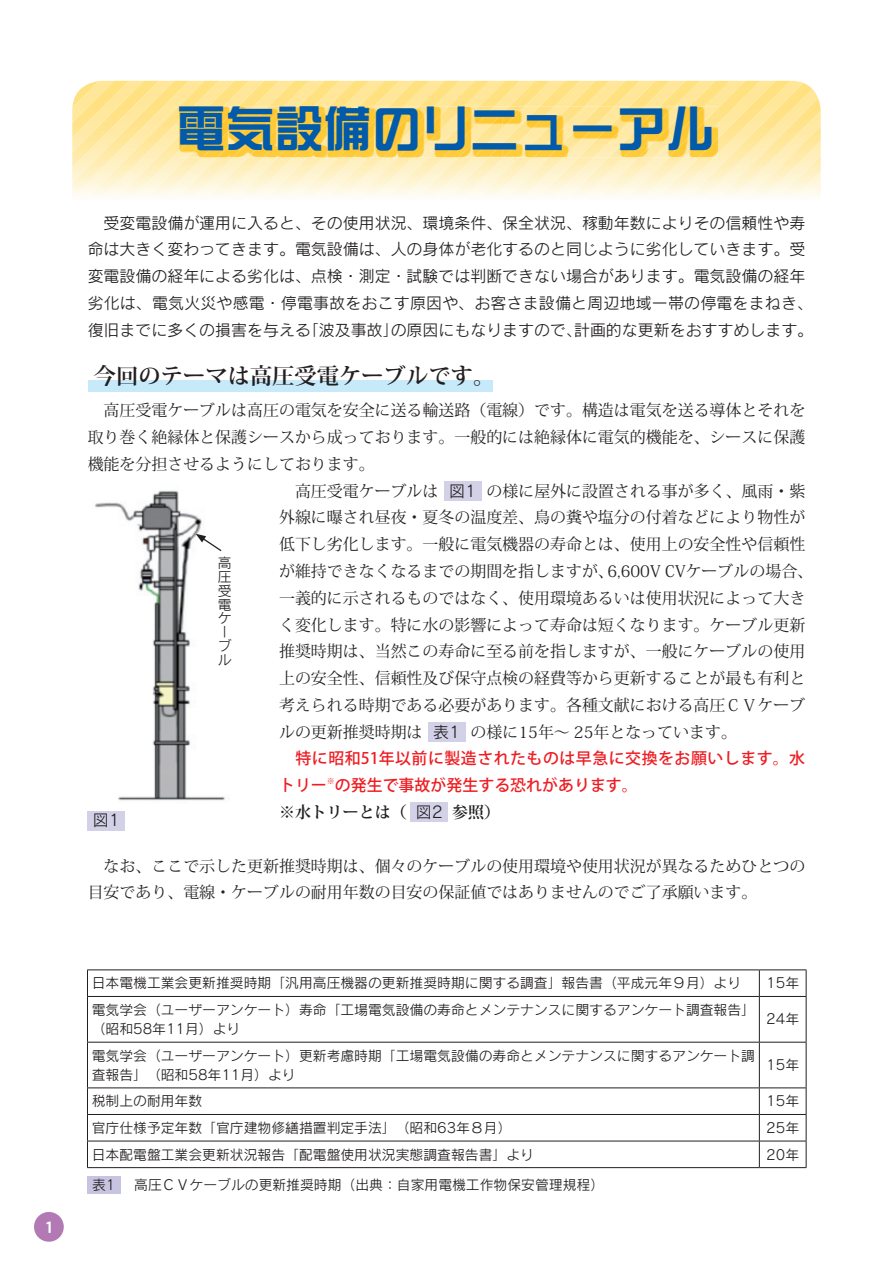
<style>
.page{position:relative;width:893px;height:1263px;background:#fff}
.page>*{position:absolute;margin:0;border:0;box-sizing:border-box;transform-origin:0 0}
.t1{font:48.9px "DFP So Gei CID W7";color:#015aaa}
.t2{font:700 22.35px "Koz Min Pro";color:#231f20}
.t3{font:15.9px/26.8px "Koz Min Pro";color:#231f20}
.t4{font:15.9px/26.8px "Rodin CID M";color:#231f20}
.t5{font:500 15.9px/26.8px "Koz Go Pro";letter-spacing:.03em;color:#ee1d23}
.t6{font:700 15.9px "Koz Min Pro";color:#231f20}
.t7{font:15.9px "DFPHS Gothic CID W7";color:#fff}
.t8{font:13.8px/13.8px "Rodin CID M";color:#231f20}
.s1{font-family:"Rodin CID M"}
.s2{font-family:"Rodin CID M";font-weight:400}
</style>
<div class="page">
<div style="left:88px;top:380px;width:405px;height:12px;background:#c6eafa"></div>
<img style="left:94px;top:490px;width:131px;height:311px">
<svg style="left:196px;top:534px;width:27px;height:18px"></svg>
<hr style="left:87px;top:969px;width:672px;height:1px;background:#231f20">
<svg style="left:87px;top:970px;width:1px;height:26px"></svg>
<hr style="left:759px;top:969px;width:47px;height:1px;background:#231f20">
<svg style="left:759px;top:970px;width:1px;height:26px"></svg>
<svg style="left:806px;top:970px;width:1px;height:26px"></svg>
<hr style="left:87px;top:996px;width:672px;height:1px;background:#231f20">
<hr style="left:87px;top:997px;width:1px;height:45px;background:#231f20">
<hr style="left:759px;top:996px;width:47px;height:1px;background:#231f20">
<hr style="left:759px;top:997px;width:1px;height:45px;background:#231f20">
<hr style="left:806px;top:997px;width:1px;height:45px;background:#231f20">
<hr style="left:87px;top:1042px;width:672px;height:1px;background:#231f20">
<hr style="left:87px;top:1042px;width:1px;height:45px;background:#231f20">
<hr style="left:759px;top:1042px;width:47px;height:1px;background:#231f20">
<hr style="left:759px;top:1042px;width:1px;height:45px;background:#231f20">
<hr style="left:806px;top:1042px;width:1px;height:45px;background:#231f20">
<hr style="left:87px;top:1087px;width:672px;height:1px;background:#231f20">
<hr style="left:759px;top:1087px;width:47px;height:1px;background:#231f20">
<hr style="left:87px;top:1114px;width:672px;height:1px;background:#231f20">
<hr style="left:759px;top:1114px;width:47px;height:1px;background:#231f20">
<hr style="left:87px;top:1141px;width:672px;height:1px;background:#231f20">
<svg style="left:87px;top:1088px;width:1px;height:79px"></svg>
<hr style="left:759px;top:1141px;width:47px;height:1px;background:#231f20">
<svg style="left:759px;top:1088px;width:1px;height:79px"></svg>
<svg style="left:806px;top:1088px;width:1px;height:79px"></svg>
<hr style="left:87px;top:1167px;width:672px;height:1px;background:#231f20">
<hr style="left:759px;top:1167px;width:47px;height:1px;background:#231f20">
<div style="left:87px;top:1176px;width:33px;height:18px;background:#c6c4e1"></div>
<div style="left:88px;top:811px;width:37px;height:19px;background:#d3d1e8"></div>
<div style="left:444px;top:481px;width:37px;height:19px;background:#d3d1e8"></div>
<div style="left:428px;top:722px;width:37px;height:19px;background:#d3d1e8"></div>
<div style="left:411px;top:802px;width:37px;height:19px;background:#d3d1e8"></div>
<svg style="left:72px;top:80px;width:749px;height:117px"></svg>
<div style="left:34px;top:1212px;width:30px;height:30px;background:#b279b4;border-radius:50%"></div>
<p class="t7" style="left:44px;top:1218px;width:11px">1</p>
<h1 class="t1" style="left:177px;top:102px;width:539px">電気設備のリニューアル</h1>
<p class="t4" style="left:88px;top:209px;width:727px">　受変電設備が運用に入ると、その使用状況、環境条件、保全状況、稼動年数によりその信頼性や寿命は大きく変わってきます。電気設備は、人の身体が老化するのと同じように劣化していきます。受変電設備の経年による劣化は、点検・測定・試験では判断できない場合があります。電気設備の経年劣化は、電気火災や感電・停電事故をおこす原因や、お客さま設備と周辺地域一帯の停電をまねき、復旧までに多くの損害を与える「波及事故」の原因にもなりますので、計画的な更新をおすすめします。</p>
<h2 class="t2" style="left:94px;top:359px;width:403px">今回のテーマは高圧受電ケーブルです。</h2>
<p class="t3" style="left:88px;top:396px;width:719px;text-align:justify">　高圧受電ケーブルは高圧の電気を安全に送る輸送路（電線）です。構造は電気を送る導体とそれを取り巻く絶縁体と保護シースから成っております。一般的には絶縁体に電気的機能を、シースに保護機能を分担させるようにしております。</p>
<p class="t3" style="left:279px;top:477px;width:536px">　高圧受電ケーブルは <span class="s1">図1</span> の様に屋外に設置される事が多く、風雨・紫外線に曝され昼夜・夏冬の温度差、鳥の糞や塩分の付着などにより物性が低下し劣化します。一般に電気機器の寿命とは、使用上の安全性や信頼性が維持できなくなるまでの期間を指しますが、6,600V CVケーブルの場合、一義的に示されるものではなく、使用環境あるいは使用状況によって大きく変化します。特に水の影響によって寿命は短くなります。ケーブル更新推奨時期は、当然この寿命に至る前を指しますが、一般にケーブルの使用上の安全性、信頼性及び保守点検の経費等から更新することが最も有利と考えられる時期である必要があります。各種文献における高圧ＣＶケーブルの更新推奨時期は <span class="s1">表1</span> の様に15年～ 25年となっています。</p>
<p class="t5" style="left:279px;top:746px;width:528px;text-indent:16px">特に昭和51年以前に製造されたものは早急に交換をお願いします。水トリー<sup>※</sup>の発生で事故が発生する恐れがあります。</p>
<p class="t6" style="left:279px;top:801px;width:223px">※水トリーとは（ <span class="s2">図2</span> 参照）</p>
<p class="t3" style="left:88px;top:852px;width:719px">　なお、ここで示した更新推奨時期は、個々のケーブルの使用環境や使用状況が異なるためひとつの目安であり、電線・ケーブルの耐用年数の目安の保証値ではありませんのでご了承願います。</p>
<p class="t8" style="left:218px;top:556px;width:15px">高圧受電ケーブル</p>
<p class="t4" style="left:93px;top:807px;width:28px">図1</p>
<p class="t8" style="left:92px;top:976px;width:651px">日本電機工業会更新推奨時期「汎用高圧機器の更新推奨時期に関する調査」報告書（平成元年９月）より</p>
<p class="t8" style="left:766px;top:976px;width:34px">15年</p>
<p class="t8" style="left:92px;top:1000px;width:665px;line-height:19.2px">電気学会（ユーザーアンケート）寿命「工場電気設備の寿命とメンテナンスに関するアンケート調査報告」（昭和58年11月）より</p>
<p class="t8" style="left:766px;top:1012px;width:34px">24年</p>
<p class="t8" style="left:92px;top:1045px;width:665px;line-height:19.2px">電気学会（ユーザーアンケート）更新考慮時期「工場電気設備の寿命とメンテナンスに関するアンケート調査報告」（昭和58年11月）より</p>
<p class="t8" style="left:766px;top:1058px;width:34px">15年</p>
<p class="t8" style="left:92px;top:1094px;width:112px">税制上の耐用年数</p>
<p class="t8" style="left:766px;top:1094px;width:34px">15年</p>
<p class="t8" style="left:92px;top:1120px;width:421px">官庁仕様予定年数「官庁建物修繕措置判定手法」（昭和63年８月）</p>
<p class="t8" style="left:766px;top:1120px;width:34px">25年</p>
<p class="t8" style="left:92px;top:1147px;width:444px">日本配電盤工業会更新状況報告「配電盤使用状況実態調査報告書」より</p>
<p class="t8" style="left:766px;top:1147px;width:34px">20年</p>
<p class="t8" style="left:92px;top:1178px;width:513px">表1 　高圧ＣＶケーブルの更新推奨時期（出典：自家用電機工作物保安管理規程）</p>
</div>
